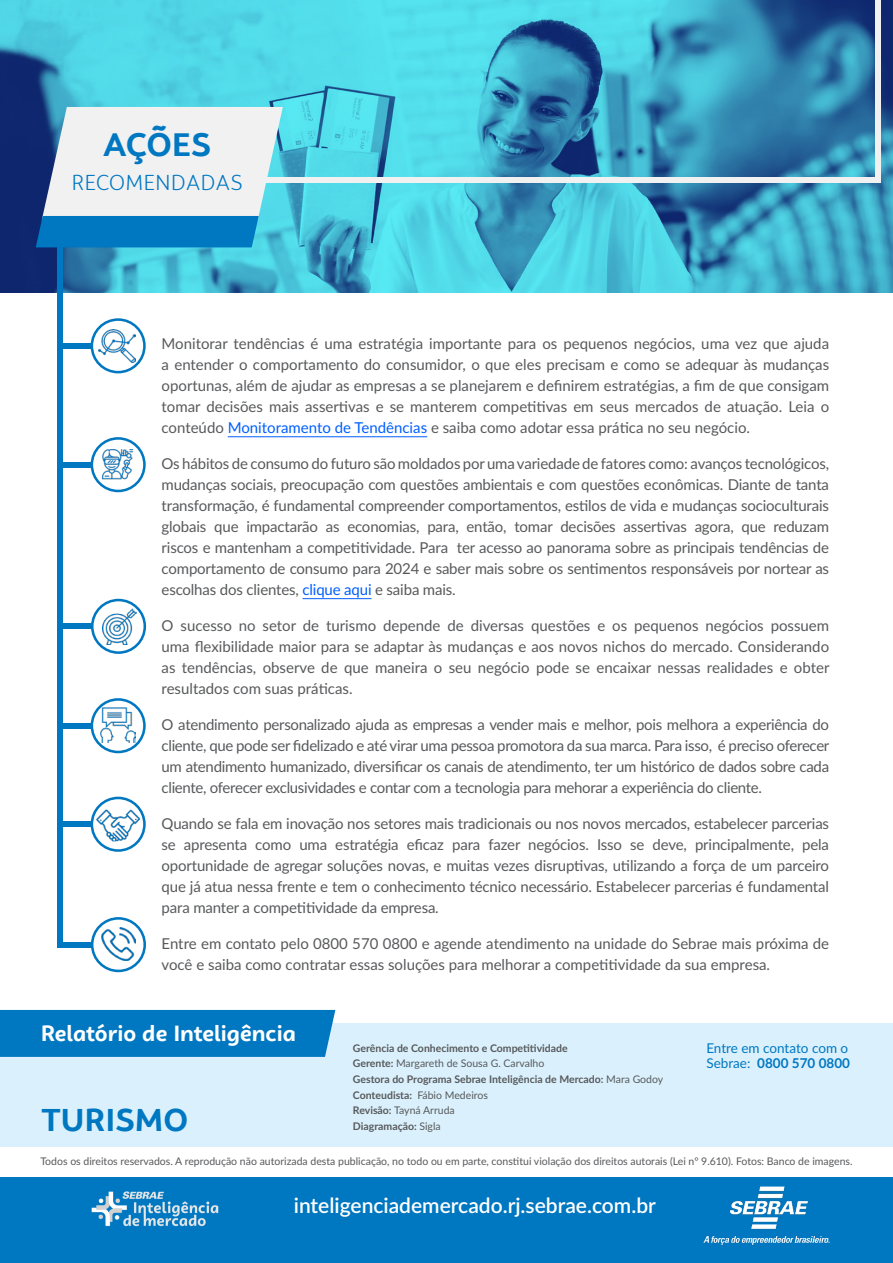
<style>
.page{position:relative;width:893px;height:1263px;background:#fff}
.page>*{position:absolute;margin:0;border:0;box-sizing:border-box;transform-origin:0 0}
.t1{font:700 33px "Campuni";letter-spacing:-.015em;color:#0077c1}
.t2{font:700 32.1px "Campuni";color:#0077c1}
.t3{font:700 22.35px "Campuni";color:#fff}
.t4{font:600 21px "Lato";color:#fff}
.t5{font:21px "Campuni";color:#0077c1}
.t6{font:15px/21px "Lato";color:#58595b;text-align:justify}
.t7{font:13.5px/15px "Lato";color:#0077c1}
.t8{font:700 10.5px/15.6px "Lato";color:#58595b}
.t9{font:10.5px "Lato";color:#58595b}
.s1{color:#005fff}
.s2{font-weight:400}
.s3{font-weight:700}
</style>
<div class="page">
<div style="left:0;top:1178px;width:893px;height:85px;background:#0077c1"></div>
<img style="left:689px;top:1177px;width:155px;height:68px">
<img style="left:0;top:0;width:893px;height:293px">
<div style="left:58px;top:213px;width:5px;height:734px;background:#0077c1"></div>
<img style="left:98px;top:329px;width:38px;height:33px">
<div style="left:91px;top:318px;width:55px;height:55px;border:3px solid #0077c1;border-radius:50%"></div>
<div style="left:54px;top:178px;width:826px;height:5px;background:#f1f1f2"></div>
<div style="left:58px;top:343px;width:34px;height:5px;background:#0077c1"></div>
<div style="left:875px;top:0;width:5px;height:183px;background:#f1f1f2"></div>
<svg style="left:36px;top:107px;width:247px;height:140px"></svg>
<div style="left:0;top:1023px;width:893px;height:123px;background:#daf1fd"></div>
<img style="left:91px;top:1191px;width:128px;height:36px">
<hr style="left:228px;top:436px;width:199px;height:1px;background:#005fff">
<hr style="left:302px;top:598px;width:69px;height:1px;background:#005fff">
<img style="left:101px;top:927px;width:34px;height:33px">
<div style="left:91px;top:917px;width:55px;height:55px;border:3px solid #0077c1;border-radius:50%"></div>
<div style="left:58px;top:942px;width:34px;height:5px;background:#0077c1"></div>
<img style="left:101px;top:449px;width:32px;height:31px">
<div style="left:91px;top:437px;width:55px;height:55px;border:3px solid #0077c1;border-radius:50%"></div>
<div style="left:58px;top:462px;width:34px;height:5px;background:#0077c1"></div>
<img style="left:100px;top:708px;width:36px;height:35px">
<div style="left:91px;top:698px;width:55px;height:55px;border:3px solid #0077c1;border-radius:50%"></div>
<img style="left:102px;top:608px;width:34px;height:37px">
<div style="left:91px;top:599px;width:55px;height:55px;border:3px solid #0077c1;border-radius:50%"></div>
<img style="left:96px;top:809px;width:44px;height:32px">
<div style="left:91px;top:797px;width:55px;height:55px;border:3px solid #0077c1;border-radius:50%"></div>
<div style="left:58px;top:723px;width:34px;height:5px;background:#0077c1"></div>
<div style="left:58px;top:624px;width:34px;height:5px;background:#0077c1"></div>
<div style="left:58px;top:822px;width:34px;height:5px;background:#0077c1"></div>
<div style="left:0;top:1010px;width:335px;height:47px;background:#0077c1"></div>
<h1 class="t1" style="left:103px;top:124px;width:110px">AÇÕES</h1>
<h3 class="t5" style="left:71px;top:170px;width:173px">RECOMENDADAS</h3>
<p class="t6" style="left:162px;top:333px;width:669px">Monitorar tendências é uma estratégia importante para os pequenos negócios, uma vez que ajuda a entender o comportamento do consumidor, o que eles precisam e como se adequar às mudanças oportunas, além de ajudar as empresas a se planejarem e definirem estratégias, a fim de que consigam tomar decisões mais assertivas e se manterem competitivas em seus mercados de atuação. Leia o conteúdo <span class="s1">Monitoramento de Tendências</span> e saiba como adotar essa prática no seu negócio.</p>
<p class="t6" style="left:162px;top:453px;width:669px">Os hábitos de consumo do futuro são moldados por uma variedade de fatores como: avanços tecnológicos, mudanças sociais, preocupação com questões ambientais e com questões econômicas. Diante de tanta transformação, é fundamental compreender comportamentos, estilos de vida e mudanças socioculturais globais que impactarão as economias, para, então, tomar decisões assertivas agora, que reduzam riscos e mantenham a competitividade. Para ter acesso ao panorama sobre as principais tendências de comportamento de consumo para 2024 e saber mais sobre os sentimentos responsáveis por nortear as escolhas dos clientes, <span class="s1">clique aqui</span> e saiba mais.</p>
<p class="t6" style="left:162px;top:614px;width:669px">O sucesso no setor de turismo depende de diversas questões e os pequenos negócios possuem uma flexibilidade maior para se adaptar às mudanças e aos novos nichos do mercado. Considerando as tendências, observe de que maneira o seu negócio pode se encaixar nessas realidades e obter resultados com suas práticas.</p>
<p class="t6" style="left:162px;top:713px;width:669px">O atendimento personalizado ajuda as empresas a vender mais e melhor, pois melhora a experiência do cliente, que pode ser fidelizado e até virar uma pessoa promotora da sua marca. Para isso, é preciso oferecer um atendimento humanizado, diversificar os canais de atendimento, ter um histórico de dados sobre cada cliente, oferecer exclusividades e contar com a tecnologia para mehorar a experiência do cliente.</p>
<p class="t6" style="left:162px;top:812px;width:669px">Quando se fala em inovação nos setores mais tradicionais ou nos novos mercados, estabelecer parcerias se apresenta como uma estratégia eficaz para fazer negócios. Isso se deve, principalmente, pela oportunidade de agregar soluções novas, e muitas vezes disruptivas, utilizando a força de um parceiro que já atua nessa frente e tem o conhecimento técnico necessário. Estabelecer parcerias é fundamental para manter a competitividade da empresa.</p>
<p class="t6" style="left:162px;top:932px;width:669px">Entre em contato pelo 0800 570 0800 e agende atendimento na unidade do Sebrae mais próxima de você e saiba como contratar essas soluções para melhorar a competitividade da sua empresa.</p>
<h3 class="t3" style="left:41px;top:1019px;width:257px">Relatório de Inteligência</h3>
<h2 class="t2" style="left:41px;top:1099px;width:149px">TURISMO</h2>
<p class="t8" style="left:353px;top:1040px;width:312px">Gerência de Conhecimento e Competitividade<br>Gerente: <span class="s2">Margareth de Sousa G. Carvalho<br></span>Gestora do Programa Sebrae Inteligência de Mercado: <span class="s2">Mara Godoy </span>Conteudista: <span class="s2">Fábio Medeiros<br></span>Revisão: <span class="s2">Tayná Arruda<br></span>Diagramação: <span class="s2">Sigla</span></p>
<p class="t7" style="left:706px;top:1039px;width:145px">Entre em contato com o<br>Sebrae: <span class="s3">0800 570 0800</span></p>
<p class="t9" style="left:40px;top:1154px;width:814px">Todos os direitos reservados. A reprodução não autorizada desta publicação, no todo ou em parte, constitui violação dos direitos autorais (Lei nº 9.610). Fotos: Banco de imagens.</p>
<h3 class="t4" style="left:294px;top:1190px;width:364px">inteligenciademercado.rj.sebrae.com.br</h3>
</div>
